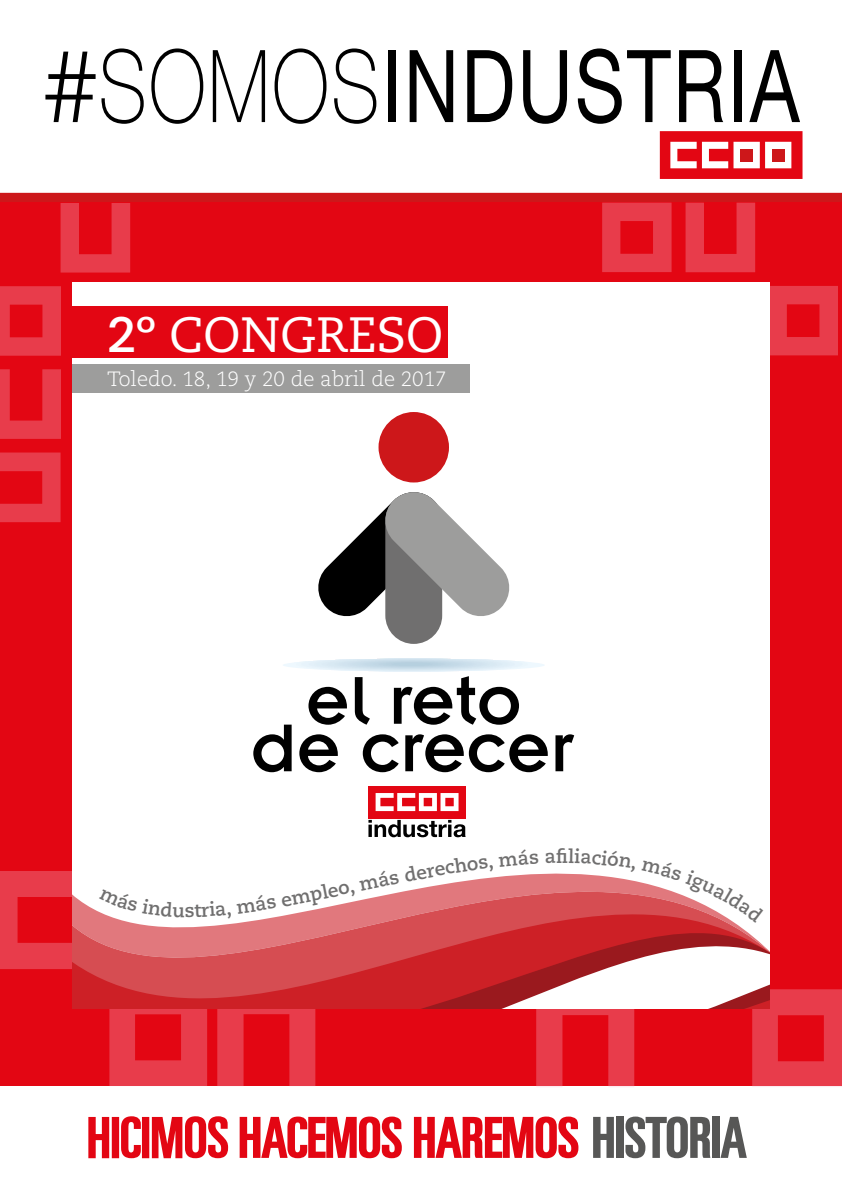
<style>
.page{position:relative;width:842px;height:1191px;background:#fff}
.page>*{position:absolute;margin:0;border:0;box-sizing:border-box;transform-origin:0 0}
.t1{font:100.7px "Helvetica Neue";letter-spacing:.03em;color:#000;scale:.76 1}
.t2{font:49.5px "Caecilia";color:#fff}
.t3{font:300 20.6px "Caecilia";color:#fff}
.t4{font:700 19px "Caecilia";color:#706f6f}
.s1{font-family:"Caecilia";font-weight:300}
.s2{font-weight:100}
.s3{font-weight:700}
</style>
<div class="page">
<svg style="left:660px;top:131px;width:142px;height:48px"></svg>
<div style="left:772px;top:149px;width:12px;height:12px;background:#cd171a"></div>
<div style="left:740px;top:149px;width:13px;height:12px;background:#cd171a"></div>
<div style="left:0;top:193px;width:842px;height:10px;background:#cd171a"></div>
<svg style="left:88px;top:1116px;width:140px;height:42px"></svg>
<svg style="left:240px;top:1116px;width:162px;height:42px"></svg>
<svg style="left:414px;top:1116px;width:164px;height:42px"></svg>
<div style="left:616px;top:1116px;width:8px;height:41px;background:#575756"></div>
<svg style="left:625px;top:1116px;width:85px;height:42px"></svg>
<div style="left:712px;top:1116px;width:8px;height:41px;background:#575756"></div>
<svg style="left:720px;top:1116px;width:27px;height:41px"></svg>
<svg style="left:593px;top:1116px;width:21px;height:41px"></svg>
<div style="left:0;top:202px;width:842px;height:884px;background:#e30613"></div>
<svg style="left:0;top:871px;width:72px;height:98px"></svg>
<svg style="left:770px;top:286px;width:68px;height:69px"></svg>
<svg style="left:109px;top:1008px;width:98px;height:78px"></svg>
<svg style="left:217px;top:1008px;width:98px;height:78px"></svg>
<svg style="left:602px;top:203px;width:69px;height:69px"></svg>
<svg style="left:685px;top:203px;width:70px;height:69px"></svg>
<svg style="left:0;top:452px;width:61px;height:70px"></svg>
<svg style="left:0;top:286px;width:61px;height:70px"></svg>
<svg style="left:0;top:369px;width:61px;height:70px"></svg>
<svg style="left:61px;top:203px;width:69px;height:69px"></svg>
<div style="left:72px;top:282px;width:698px;height:726px;background:#fff"></div>
<div style="left:72px;top:306px;width:376px;height:52px;background:#e30613"></div>
<div style="left:72px;top:365px;width:398px;height:28px;background:#9d9d9c"></div>
<svg style="left:72px;top:876px;width:427px;height:132px;background:#db6468"></svg>
<div style="left:385px;top:492px;width:57px;height:152px;background:#706f6f;border-radius:28px"></div>
<div style="left:378px;top:412px;width:71px;height:70px;background:#cd171a;border-radius:50%"></div>
<svg style="left:318px;top:492px;width:192px;height:127px"></svg>
<svg style="left:253px;top:658px;width:295px;height:114px"></svg>
<svg style="left:555px;top:734px;width:19px;height:37px"></svg>
<svg style="left:368px;top:820px;width:98px;height:17px"></svg>
<div style="left:368px;top:786px;width:98px;height:32px;background:#e30613"></div>
<svg style="left:376px;top:793px;width:82px;height:18px"></svg>
<svg style="left:99px;top:889px;width:85px;height:28px"></svg>
<svg style="left:195px;top:901px;width:36px;height:17px"></svg>
<svg style="left:237px;top:883px;width:92px;height:30px"></svg>
<svg style="left:389px;top:876px;width:104px;height:9px"></svg>
<svg style="left:499px;top:873px;width:343px;height:214px"></svg>
<h1 class="t1" style="left:43px;top:26px;width:997px"><span class="s1">#</span><span class="s2">SOMOS</span>INDUSTRIA</h1>
<h2 class="t2" style="left:107px;top:306px;width:338px"><span class="s3">2º</span> CONGRESO</h2>
<p class="t3" style="left:107px;top:367px;width:341px">Toledo. 18, 19 y 20 de abril de 2017</p>
<p class="t4" style="left:185px;top:899px;width:12px">s</p>
<p class="t4" style="left:326px;top:880px;width:64px;rotate:-12deg">eo, má</p>
<p class="t4" style="left:556px;top:845px;width:14px">f</p>
</div>
